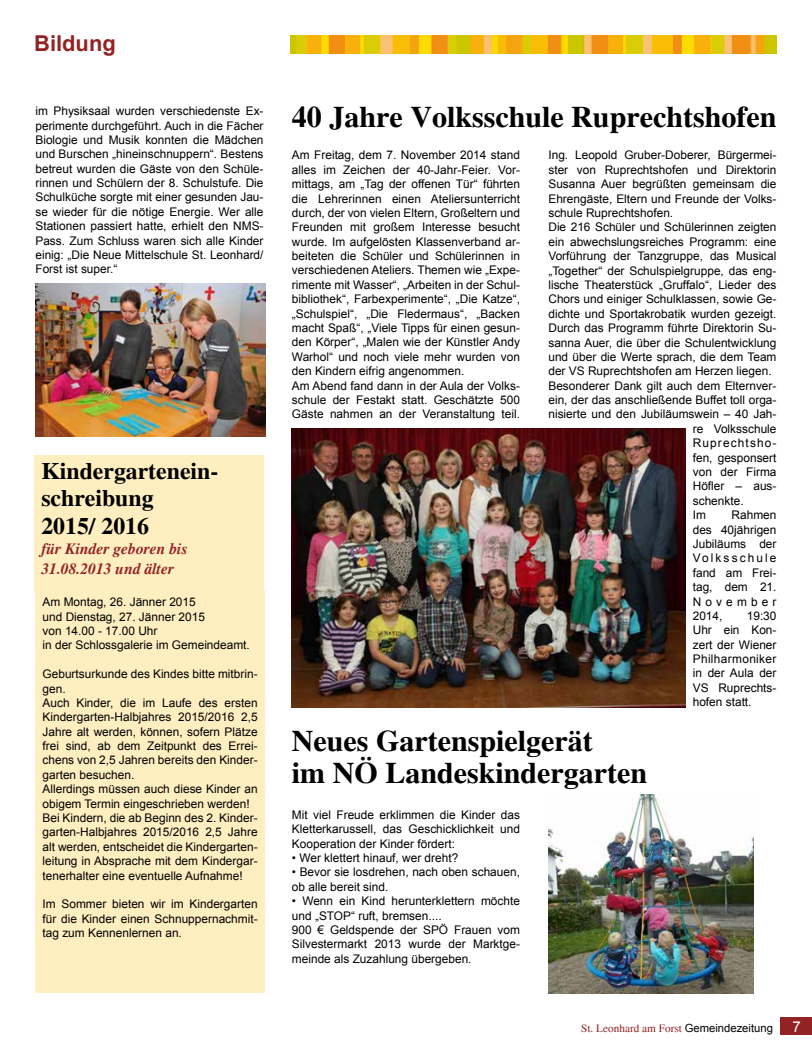
<style>
.page{position:relative;width:812px;height:1053px;background:#fff}
.page>*{position:absolute;margin:0;border:0;box-sizing:border-box;transform-origin:0 0}
.t1{font:700 30px/32.5px "Times";color:#000}
.t2{font:700 23.75px/27.5px "Times";color:#000}
.t3{font:700 21.88px "Arial";color:#922224}
.t4{font:italic 700 15.62px/20px "Times";color:#922224}
.t5{font:15px "Arial";color:#fff}
.t6{font:11.88px/14.4px "Arial";color:#000}
.t7{font:11.88px "Arial";letter-spacing:.095em;color:#000}
.t8{font:11.25px "Times";color:#922224}
.s1{font-family:"Arial";color:#000}
</style>
<div class="page">
<div style="left:780px;top:1017px;width:31px;height:18px;background:#922224"></div>
<img style="left:290px;top:35px;width:486px;height:18px">
<div style="left:34px;top:455px;width:229px;height:137px;background:#ffeec0"></div>
<div style="left:35px;top:590px;width:230px;height:402px;background:#ffeec0"></div>
<img style="left:35px;top:283px;width:230px;height:153px">
<img style="left:292px;top:429px;width:393px;height:278px">
<img style="left:548px;top:794px;width:205px;height:199px">
<h3 class="t3" style="left:34px;top:29px;width:83px">Bildung</h3>
<p class="t6" style="left:35px;top:104px;width:229px;text-align:justify">im Physiksaal wurden verschiedenste Ex&shy;perimente durchgeführt. Auch in die Fächer Biologie und Musik konnten die Mädchen und Burschen „hineinschnuppern“. Bestens betreut wurden die Gäste von den Schüle&shy;rinnen und Schülern der 8. Schulstufe. Die Schulküche sorgte mit einer gesunden Jau&shy;se wieder für die nötige Energie. Wer alle Stationen passiert hatte, erhielt den NMS-Pass. Zum Schluss waren sich alle Kinder einig: „Die Neue Mittelschule St. Leonhard/ Forst ist super.“</p>
<h2 class="t2" style="left:41px;top:457px;width:178px">Kindergartenein&shy;schreibung<br>2015/ 2016</h2>
<h3 class="t4" style="left:41px;top:539px;width:148px">für Kinder geboren bis<br>31.08.2013 und älter</h3>
<p class="t6" style="left:43px;top:595px;width:209px">Am Montag, 26. Jänner 2015<br>und Dienstag, 27. Jänner 2015<br>von 14.00 - 17.00 Uhr<br>in der Schlossgalerie im Gemeindeamt.</p>
<p class="t6" style="left:43px;top:666px;width:216px">Geburtsurkunde des Kindes bitte mitbrin&shy;gen.<br>Auch Kinder, die im Laufe des ersten Kindergarten-Halbjahres 2015/2016 2,5<br>Jahre alt werden, können, sofern Plätze frei sind, ab dem Zeitpunkt des Errei&shy;chens von 2,5 Jahren bereits den Kinder&shy;garten besuchen.<br>Allerdings müssen auch diese Kinder an obigem Termin eingeschrieben werden!<br>Bei Kindern, die ab Beginn des 2. Kinder&shy;garten-Halbjahres 2015/2016 2,5 Jahre alt werden, entscheidet die Kindergarten&shy;leitung in Absprache mit dem Kindergar&shy;tenerhalter eine eventuelle Aufnahme!</p>
<p class="t6" style="left:43px;top:897px;width:216px;text-align:justify">Im Sommer bieten wir im Kindergarten für die Kinder einen Schnuppernachmit&shy;tag zum Kennenlernen an.</p>
<h1 class="t1" style="left:292px;top:101px;width:486px">40 Jahre Volksschule Ruprechtshofen</h1>
<p class="t6" style="left:292px;top:148px;width:229px">Am Freitag, dem 7. November 2014 stand alles im Zeichen der 40-Jahr-Feier. Vor&shy;mittags, am „Tag der offenen Tür“ führten die Lehrerinnen einen Ateliersunterricht durch, der von vielen Eltern, Großeltern und Freunden mit großem Interesse besucht wurde. Im aufgelösten Klassenverband ar&shy;beiteten die Schüler und Schülerinnen in verschiedenen Ateliers. Themen wie „Expe&shy;rimente mit Wasser“, „Arbeiten in der Schul&shy;bibliothek“, Farbexperimente“, „Die Katze“, „Schulspiel“, „Die Fledermaus“, „Backen macht Spaß“, „Viele Tipps für einen gesun&shy;den Körper“, „Malen wie der Künstler Andy Warhol“ und noch viele mehr wurden von den Kindern eifrig angenommen.<br>Am Abend fand dann in der Aula der Volks&shy;schule der Festakt statt. Geschätzte 500<br>Gäste nahmen an der Veranstaltung teil.</p>
<p class="t6" style="left:548px;top:148px;width:229px">Ing. Leopold Gruber-Doberer, Bürgermei-</p>
<p class="t6" style="left:548px;top:162px;width:229px">ster von Ruprechtshofen und Direktorin</p>
<p class="t6" style="left:548px;top:177px;width:229px">Susanna Auer begrüßten gemeinsam die</p>
<p class="t6" style="left:548px;top:191px;width:229px">Ehrengäste, Eltern und Freunde der Volks-</p>
<p class="t6" style="left:548px;top:206px;width:126px">schule Ruprechtshofen.</p>
<p class="t6" style="left:548px;top:220px;width:229px">Die 216 Schüler und Schülerinnen zeigten</p>
<p class="t6" style="left:548px;top:234px;width:229px">ein abwechslungsreiches Programm: eine</p>
<p class="t6" style="left:548px;top:249px;width:229px">Vorführung der Tanzgruppe, das Musical</p>
<p class="t6" style="left:548px;top:263px;width:229px">„Together“ der Schulspielgruppe, das eng-</p>
<p class="t6" style="left:548px;top:278px;width:229px">lische Theaterstück „Gruffalo“, Lieder des</p>
<p class="t6" style="left:548px;top:292px;width:229px">Chors und einiger Schulklassen, sowie Ge-</p>
<p class="t6" style="left:548px;top:306px;width:229px">dichte und Sportakrobatik wurden gezeigt.</p>
<p class="t6" style="left:548px;top:321px;width:229px">Durch das Programm führte Direktorin Su-</p>
<p class="t6" style="left:548px;top:335px;width:229px">sanna Auer, die über die Schulentwicklung</p>
<p class="t6" style="left:548px;top:349px;width:229px">und über die Werte sprach, die dem Team</p>
<p class="t6" style="left:548px;top:364px;width:225px">der VS Ruprechtshofen am Herzen liegen.</p>
<p class="t6" style="left:548px;top:378px;width:229px">Besonderer Dank gilt auch dem Elternver-</p>
<p class="t6" style="left:548px;top:393px;width:229px">ein, der das anschließende Buffet toll orga-</p>
<p class="t6" style="left:548px;top:407px;width:229px">nisierte und den Jubiläumswein – 40 Jah-</p>
<p class="t6" style="left:692px;top:421px;width:85px">re Volksschule</p>
<p class="t7" style="left:692px;top:435px;width:85px">Ruprechtsho-</p>
<p class="t6" style="left:692px;top:450px;width:85px">fen, gesponsert</p>
<p class="t6" style="left:692px;top:464px;width:85px">von der Firma</p>
<p class="t6" style="left:692px;top:479px;width:85px">Höfler – aus-</p>
<p class="t6" style="left:692px;top:493px;width:52px">schenkte.</p>
<p class="t6" style="left:692px;top:508px;width:15px">Im</p>
<p class="t6" style="left:692px;top:508px;width:85px;text-align:justify;text-indent:39px">Rahmen des 40jährigen Jubiläums der Volksschule fand am Frei&shy;tag, dem 21.<br>November 2014,</p>
<p class="t6" style="left:692px;top:608px;width:85px;text-align:justify;text-indent:54px">19:30<br>Uhr ein Kon&shy;zert der Wiener Philharmoniker in der Aula der VS Ruprechts&shy;hofen statt.</p>
<h1 class="t1" style="left:292px;top:724px;width:357px">Neues Gartenspielgerät<br>im NÖ Landeskindergarten</h1>
<p class="t6" style="left:292px;top:807px;width:229px;text-align:justify">Mit viel Freude erklimmen die Kinder das Kletterkarussell, das Geschicklichkeit und Kooperation der Kinder fördert:</p>
<p class="t6" style="left:292px;top:850px;width:168px">• Wer klettert hinauf, wer dreht?</p>
<p class="t6" style="left:292px;top:865px;width:229px">• Bevor sie losdrehen, nach oben schauen, ob alle bereit sind.</p>
<p class="t6" style="left:292px;top:893px;width:229px">• Wenn ein Kind herunterklettern möchte und „STOP“ ruft, bremsen....<br>900 € Geldspende der SPÖ Frauen vom Silvestermarkt 2013 wurde der Marktge&shy;meinde als Zuzahlung übergeben.</p>
<p class="t8" style="left:581px;top:1021px;width:193px">St. Leonhard am Forst <span class="s1">Gemeindezeitung</span></p>
<p class="t5" style="left:792px;top:1016px;width:10px">7</p>
</div>
